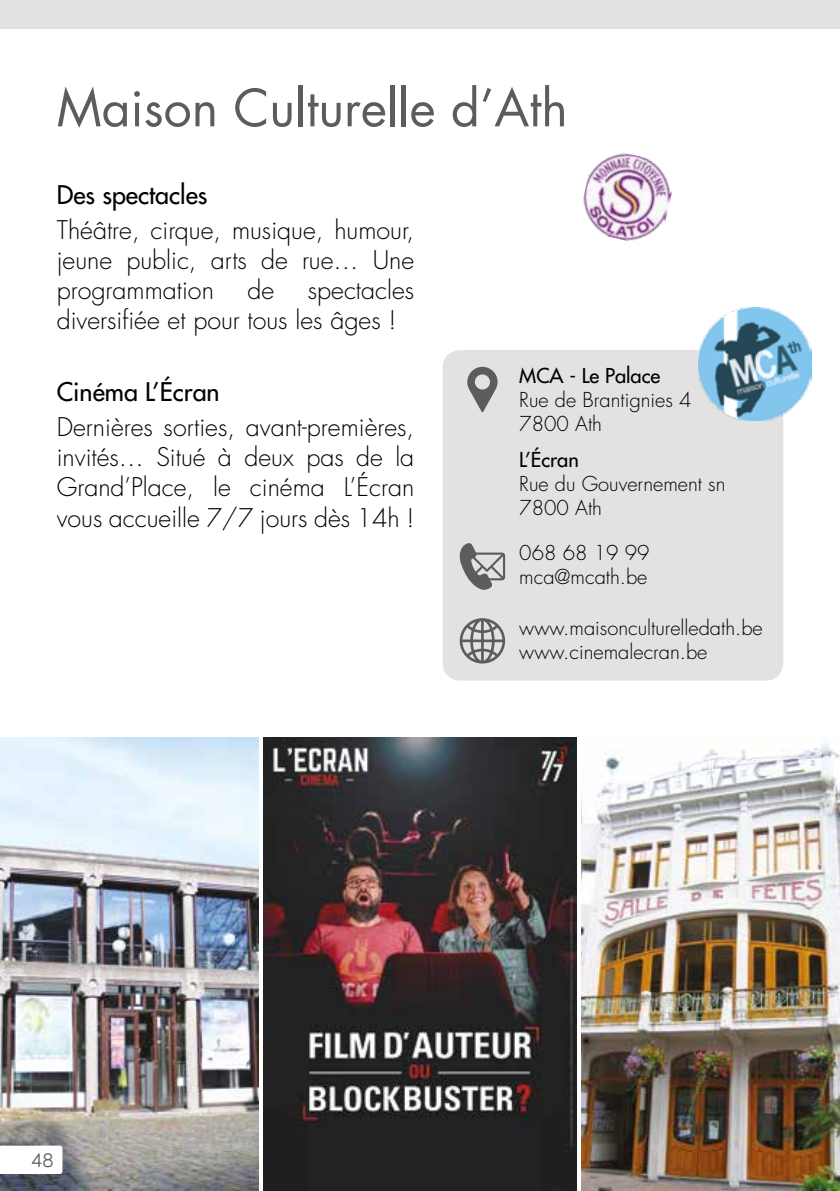
<style>
.page{position:relative;width:840px;height:1191px;background:#fff}
.page>*{position:absolute;margin:0;border:0;box-sizing:border-box;transform-origin:0 0}
.t1{font:50px "Futura Std";color:#5e5b5b}
.t2{font:300 25px/30px "Futura Std";color:#000;text-align:justify}
.t3{font:500 25px "Futura Std";color:#000}
.t4{font:300 20px/24px "Futura Std";color:#000}
.t5{font:500 20px "Futura Std";color:#000}
.t6{font:20px "Bariol";color:#5e5b5b}
</style>
<div class="page">
<img style="left:581px;top:744px;width:258px;height:447px">
<img style="left:0;top:737px;width:258px;height:454px">
<div style="left:442px;top:350px;width:340px;height:330px;background:#e3e1e2;border-radius:17px"></div>
<svg style="left:467px;top:367px;width:30px;height:45px"></svg>
<svg style="left:459px;top:543px;width:46px;height:47px"></svg>
<svg style="left:459px;top:618px;width:46px;height:45px"></svg>
<img style="left:698px;top:307px;width:113px;height:114px">
<img style="left:582px;top:153px;width:90px;height:88px">
<div style="left:0;top:0;width:839px;height:28px;background:#e3e1e2"></div>
<img style="left:264px;top:737px;width:311px;height:454px">
<svg style="left:0;top:1145px;width:62px;height:29px"></svg>
<h1 class="t1" style="left:57px;top:76px;width:512px">Maison Culturelle d’Ath</h1>
<p class="t3" style="left:57px;top:179px;width:152px">Des spectacles</p>
<p class="t2" style="left:57px;top:216px;width:359px">Théâtre, cirque, musique, humour, jeune public, arts de rue… Une programmation</p>
<p class="t2" style="left:57px;top:276px;width:359px;text-indent:251px">spectacles diversifiée et pour tous les âges !</p>
<p class="t3" style="left:57px;top:376px;width:164px">Cinéma L’Écran</p>
<p class="t2" style="left:57px;top:413px;width:359px">Dernières sorties, avant-premières, invités… Situé à deux pas de la Grand’Place, le cinéma L’Écran vous accueille 7/7 jours dès 14h !</p>
<p class="t2" style="left:247px;top:276px;width:28px">de</p>
<p class="t5" style="left:519px;top:363px;width:142px">MCA - Le Palace</p>
<p class="t4" style="left:519px;top:389px;width:174px">Rue de Brantignies 4<br>7800 Ath</p>
<p class="t5" style="left:519px;top:447px;width:61px">L’Écran</p>
<p class="t4" style="left:519px;top:472px;width:208px">Rue du Gouvernement sn<br>7800 Ath</p>
<p class="t4" style="left:519px;top:541px;width:132px">068 68 19 99 mca@mcath.be</p>
<p class="t4" style="left:519px;top:616px;width:245px">www.maisonculturelledath.be www.cinemalecran.be</p>
<p class="t6" style="left:32px;top:1146px;width:23px">48</p>
</div>
